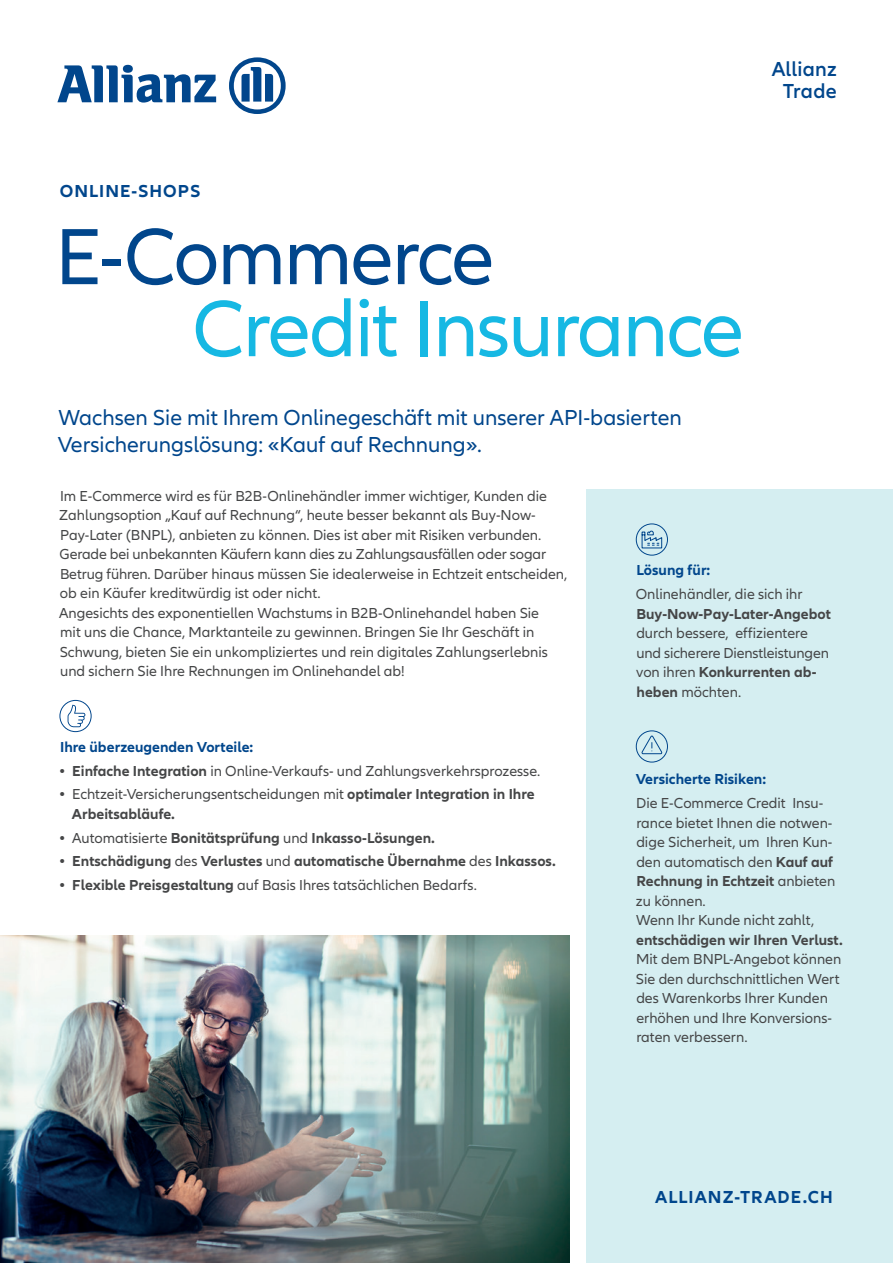
<style>
.page{position:relative;width:893px;height:1263px;background:#fff}
.page>*{position:absolute;margin:0;border:0;box-sizing:border-box;transform-origin:0 0}
.t1{font:82.5px "Allianz Neo";letter-spacing:-.02em;color:#16b8e3}
.t2{font:82.5px "Allianz Neo";letter-spacing:-.02em;color:#01468c}
.t3{font:22.5px/27px "Allianz Neo";color:#01468c}
.t4{font:600 21px/22.5px "Allianz Neo";letter-spacing:.01em;color:#01468c;text-align:center}
.t5{font:700 18px "Allianz Neo";letter-spacing:.06em;color:#01468c}
.t6{font:15px/19.5px "Allianz Neo";color:#454647}
.t7{font:700 15px/19.5px "Allianz Neo";color:#454647}
.t8{font:700 15px "Allianz Neo";color:#01468c}
.s1{font-weight:700}
.s2{font-weight:400}
</style>
<div class="page">
<div style="left:587px;top:489px;width:306px;height:774px;background:#d5eef1"></div>
<div style="left:59px;top:700px;width:33px;height:32px;border:1px solid #01468c;border-radius:50%"></div>
<svg style="left:68px;top:705px;width:17px;height:22px"></svg>
<img style="left:0;top:935px;width:570px;height:328px">
<div style="left:636px;top:523px;width:32px;height:33px;border:1px solid #01468c;border-radius:50%"></div>
<svg style="left:641px;top:530px;width:22px;height:19px"></svg>
<div style="left:636px;top:730px;width:32px;height:32px;border:1px solid #01468c;border-radius:50%"></div>
<svg style="left:641px;top:735px;width:22px;height:20px"></svg>
<svg style="left:57px;top:65px;width:159px;height:38px"></svg>
<svg style="left:229px;top:57px;width:57px;height:57px"></svg>
<h3 class="t4" style="left:772px;top:58px;width:67px">Allianz<br>Trade</h3>
<p class="t5" style="left:60px;top:180px;width:142px">ONLINE-SHOPS</p>
<h1 class="t2" style="left:55px;top:210px;width:441px">E-Commerce</h1>
<h1 class="t1" style="left:192px;top:282px;width:553px">Credit Insurance</h1>
<h2 class="t3" style="left:58px;top:405px;width:626px">Wachsen Sie mit Ihrem Onlinegeschäft mit unserer API-basierten<br>Versicherungslösung: «Kauf auf Rechnung».</h2>
<p class="t6" style="left:59px;top:487px;width:510px">Im E-Commerce wird es für B2B-Onlinehändler immer wichtiger, Kunden die Zahlungsoption „Kauf auf Rechnung“, heute besser bekannt als Buy-Now-Pay-Later (BNPL), anbieten zu können. Dies ist aber mit Risiken verbunden.<br>Gerade bei unbekannten Käufern kann dies zu Zahlungsausfällen oder sogar Betrug führen. Darüber hinaus müssen Sie idealerweise in Echtzeit entscheiden, ob ein Käufer kreditwürdig ist oder nicht.<br>Angesichts des exponentiellen Wachstums in B2B-Onlinehandel haben Sie<br>mit uns die Chance, Marktanteile zu gewinnen. Bringen Sie Ihr Geschäft in Schwung, bieten Sie ein unkompliziertes und rein digitales Zahlungserlebnis und sichern Sie Ihre Rechnungen im Onlinehandel ab!</p>
<p class="t8" style="left:60px;top:738px;width:195px">Ihre überzeugenden Vorteile:</p>
<p class="t6" style="left:59px;top:761px;width:483px"><span class="s1">• Einfache Integration</span> in Online-Verkaufs- und Zahlungsverkehrsprozesse.</p>
<p class="t7" style="left:72px;top:785px;width:464px;text-indent:-13px">• <span class="s2">Echtzeit-Versicherungsentscheidungen mit</span> optimaler Integration in Ihre<br>Arbeitsabläufe.</p>
<p class="t7" style="left:59px;top:828px;width:377px">• <span class="s2">Automatisierte</span> Bonitätsprüfung <span class="s2">und</span> Inkasso-Lösungen.</p>
<p class="t7" style="left:59px;top:852px;width:498px">• Entschädigung <span class="s2">des</span> Verlustes <span class="s2">und</span> automatische Übernahme <span class="s2">des</span> Inkassos.</p>
<p class="t6" style="left:59px;top:876px;width:419px"><span class="s1">• Flexible Preisgestaltung</span> auf Basis Ihres tatsächlichen Bedarfs.</p>
<p class="t8" style="left:636px;top:562px;width:75px">Lösung für:</p>
<p class="t6" style="left:636px;top:585px;width:168px">Onlinehändler, die sich ihr</p>
<p class="t7" style="left:636px;top:604px;width:196px">Buy-Now-Pay-Later-Angebot</p>
<p class="t6" style="left:636px;top:624px;width:194px">durch bessere, effizientere und sicherere Dienstleistungen von ihren <span class="s1">Konkurrenten ab&shy;heben</span> möchten.</p>
<p class="t8" style="left:636px;top:771px;width:132px">Versicherte Risiken:</p>
<p class="t6" style="left:636px;top:794px;width:201px">Die E-Commerce Credit Insu&shy;rance bietet Ihnen die notwen&shy;dige Sicherheit, um Ihren Kun&shy;den automatisch den <span class="s1">Kauf auf<br>Rechnung in Echtzeit</span> anbieten zu können.<br>Wenn Ihr Kunde nicht zahlt,</p>
<p class="t7" style="left:636px;top:930px;width:208px">entschädigen wir Ihren Verlust.</p>
<p class="t6" style="left:636px;top:950px;width:207px">Mit dem BNPL-Angebot können<br>Sie den durchschnittlichen Wert des Warenkorbs Ihrer Kunden erhöhen und Ihre Konversions&shy;raten verbessern.</p>
<p class="t5" style="left:655px;top:1187px;width:179px">ALLIANZ-TRADE.CH</p>
</div>
